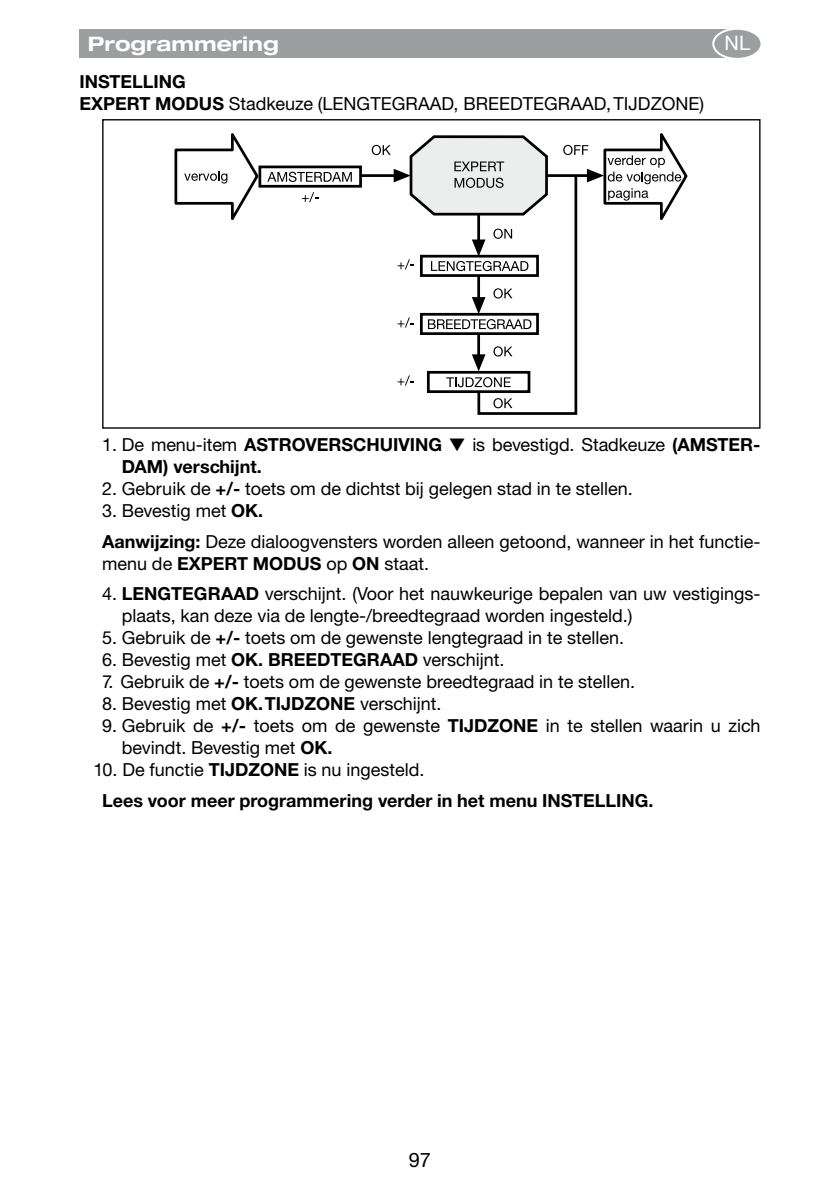
<style>
.page{position:relative;width:840px;height:1191px;background:#fff}
.page>*{position:absolute;margin:0;border:0;box-sizing:border-box;transform-origin:0 0}
.t1{font:700 expanded 20px "Helvetica Neue";color:#fff}
.t2{font:20px "Helvetica Neue CE";color:#000}
.t3{font:20px "Helvetica Neue CE";color:#fff}
.t4{font:18px/22px "Helvetica Neue CE";color:#000}
.t5{font:700 18px/22px "Helvetica Neue CE";color:#000}
.s1{font-weight:700}
.s2{font-weight:400}
</style>
<div class="page">
<div style="left:79px;top:30px;width:647px;height:28px;background:#9c9e9f"></div>
<div style="left:712px;top:29px;width:49px;height:30px;background:#9c9e9f;border-radius:50%"></div>
<div style="left:711px;top:28px;width:51px;height:32px;border:2px solid #fff;border-radius:50%"></div>
<svg style="left:174px;top:133px;width:84px;height:87px"></svg>
<hr style="left:360px;top:174px;width:34px;height:3px;background:#000">
<div style="left:258px;top:165px;width:104px;height:23px;border:3px solid #000"></div>
<svg style="left:302px;top:192px;width:16px;height:10px"></svg>
<svg style="left:267px;top:172px;width:84px;height:10px"></svg>
<svg style="left:371px;top:133px;width:317px;height:282px"></svg>
<p class="t1" style="left:88px;top:31px;width:192px">Programmering</p>
<p class="t3" style="left:724px;top:31px;width:27px">NL</p>
<p class="t4" style="left:79px;top:70px;width:625px"><span class="s1">INSTELLING<br>EXPERT MODUS</span> Stadkeuze (LENGTEGRAAD, BREEDTEGRAAD,TIJDZONE)</p>
<p class="t5" style="left:122px;top:434px;width:639px;text-indent:-20px"><span class="s2">1. De menu-item</span> ASTROVERSCHUIVING ▼ <span class="s2">is bevestigd. Stadkeuze</span> (AMSTER-<br>DAM) verschijnt.</p>
<p class="t4" style="left:102px;top:478px;width:532px">2. Gebruik de <span class="s1">+/-</span> toets om de dichtst bij gelegen stad in te stellen.</p>
<p class="t4" style="left:102px;top:495px;width:659px;line-height:30.6px">3. Bevestig met <span class="s1">OK.<br>Aanwijzing:</span> Deze dialoogvensters worden alleen getoond, wanneer in het functie-</p>
<p class="t4" style="left:102px;top:552px;width:328px">menu de <span class="s1">EXPERT MODUS</span> op <span class="s1">ON</span> staat.</p>
<p class="t4" style="left:122px;top:583px;width:639px;text-indent:-20px">4. <span class="s1">LENGTEGRAAD</span> verschijnt. (Voor het nauwkeurige bepalen van uw vestigings&shy;plaats, kan deze via de lengte-/breedtegraad worden ingesteld.)</p>
<p class="t4" style="left:102px;top:627px;width:523px">5. Gebruik de <span class="s1">+/-</span> toets om de gewenste lengtegraad in te stellen.</p>
<p class="t4" style="left:102px;top:649px;width:403px">6. Bevestig met <span class="s1">OK. BREEDTEGRAAD</span> verschijnt.</p>
<p class="t4" style="left:102px;top:671px;width:534px">7. Gebruik de <span class="s1">+/-</span> toets om de gewenste breedtegraad in te stellen.</p>
<p class="t4" style="left:102px;top:693px;width:341px">8. Bevestig met <span class="s1">OK. TIJDZONE</span> verschijnt.</p>
<p class="t4" style="left:122px;top:715px;width:639px;text-indent:-20px">9. Gebruik de <span class="s1">+/-</span> toets om de gewenste <span class="s1">TIJDZONE</span> in te stellen waarin u zich bevindt. Bevestig met <span class="s1">OK.</span></p>
<p class="t5" style="left:102px;top:754px;width:552px;line-height:30.6px;text-indent:-9px"><span class="s2">10. De functie</span> TIJDZONE <span class="s2">is nu ingesteld.<br></span>Lees voor meer programmering verder in het menu INSTELLING.</p>
<p class="t2" style="left:408px;top:1147px;width:24px">97</p>
</div>
